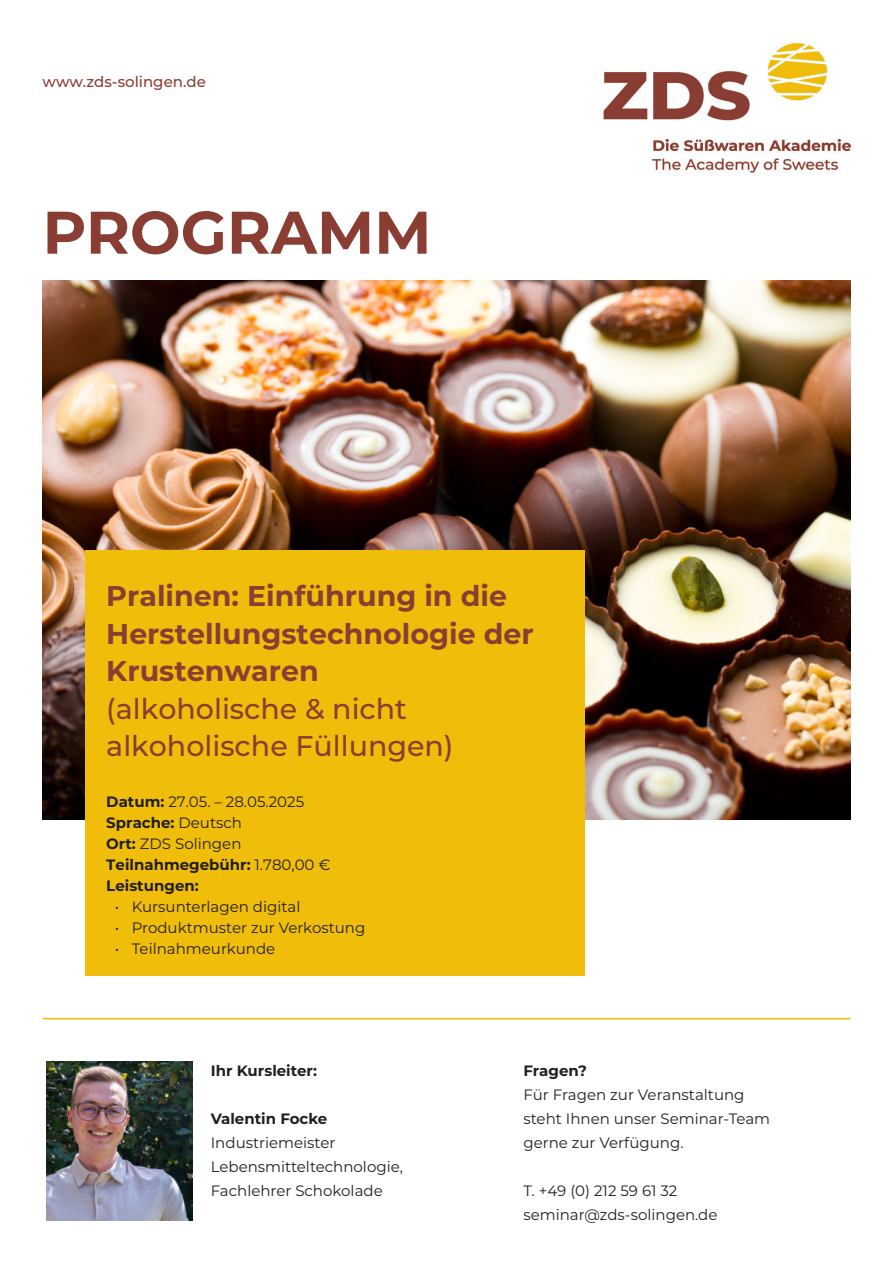
<style>
.page{position:relative;width:893px;height:1263px;background:#fff}
.page>*{position:absolute;margin:0;border:0;box-sizing:border-box;transform-origin:0 0}
.t1{font:700 60px "Montserrat";color:#8a3d33}
.t2{font:700 28.5px/37.5px "Montserrat";color:#8a3d33}
.t3{font:500 28.5px/37.5px "Montserrat";color:#8a3d33}
.t4{font:15px/24px "Montserrat";color:#231f20}
.t5{font:700 15px/21px "Montserrat";color:#231f20}
.t6{font:500 15px "Montserrat";color:#8a3d33}
.s1{font-weight:400}
</style>
<div class="page">
<img style="left:603px;top:43px;width:249px;height:130px">
<img style="left:46px;top:1062px;width:147px;height:158px">
<hr style="left:43px;top:1018px;width:807px;height:1px;background:#efbd0a">
<img style="left:43px;top:281px;width:807px;height:538px">
<div style="left:85px;top:550px;width:499px;height:425px;background:#efbd0a"></div>
<p class="t6" style="left:43px;top:75px;width:165px">www.zds-solingen.de</p>
<h1 class="t1" style="left:43px;top:206px;width:390px">PROGRAMM</h1>
<h2 class="t2" style="left:106px;top:579px;width:429px">Pralinen: Einführung in die<br>Herstellungstechnologie der<br>Krustenwaren</h2>
<h2 class="t3" style="left:106px;top:692px;width:349px">(alkoholische &amp; nicht alkoholische Füllungen)</h2>
<p class="t5" style="left:106px;top:792px;width:226px">Datum: <span class="s1">27.05. – 28.05.2025<br></span>Sprache: <span class="s1">Deutsch<br></span>Ort: <span class="s1">ZDS Solingen<br></span>Teilnahmegebühr: <span class="s1">1.780,00 €<br></span>Leistungen:</p>
<p class="t4" style="left:115px;top:895px;width:187px">• Kursunterlagen digital</p>
<p class="t4" style="left:115px;top:916px;width:252px">• Produktmuster zur Verkostung</p>
<p class="t4" style="left:115px;top:937px;width:162px">• Teilnahmeurkunde</p>
<p class="t5" style="left:211px;top:1061px;width:108px">Ihr Kursleiter:</p>
<p class="t5" style="left:211px;top:1109px;width:118px">Valentin Focke</p>
<p class="t4" style="left:211px;top:1132px;width:194px">Industriemeister<br>Lebensmitteltechnologie,<br>Fachlehrer Schokolade</p>
<p class="t5" style="left:523px;top:1061px;width:65px">Fragen?</p>
<p class="t4" style="left:523px;top:1084px;width:248px">Für Fragen zur Veranstaltung steht Ihnen unser Seminar-Team gerne zur Verfügung.</p>
<p class="t4" style="left:523px;top:1180px;width:195px">T. +49 (0) 212 59 61 32 seminar@zds-solingen.de</p>
</div>
